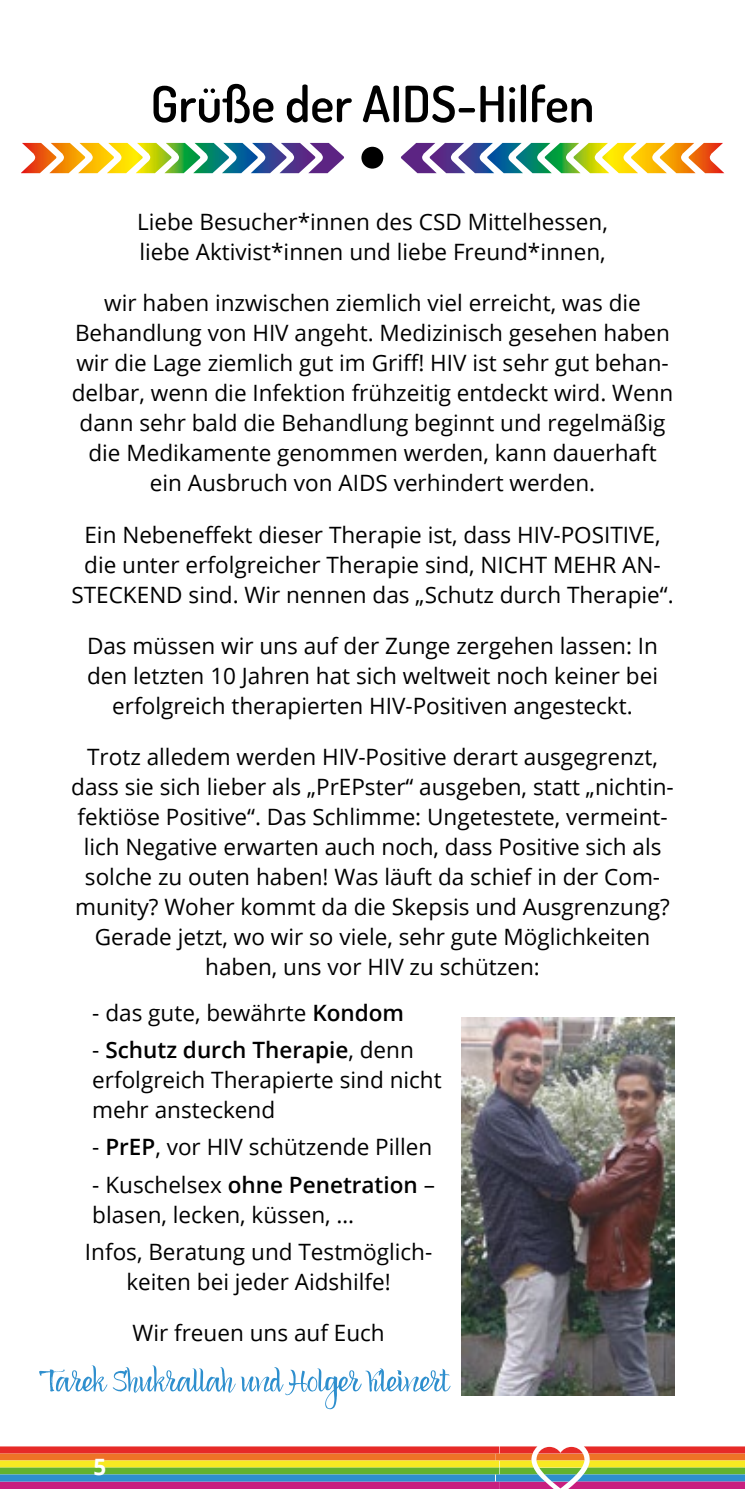
<style>
.page{position:relative;width:745px;height:1489px;background:#fff}
.page>*{position:absolute;margin:0;border:0;box-sizing:border-box;transform-origin:0 0}
.t1{font:600 50px "Dosis";color:#000}
.t2{font:22.5px/30px "Open Sans";color:#000;text-align:center}
.t3{font:700 22.5px "Open Sans";color:#fff}
.s1{font-weight:600}
</style>
<div class="page">
<svg style="left:0;top:1446px;width:744px;height:42px;background:#b4845c"></svg>
<div style="left:361px;top:147px;width:22px;height:22px;background:#000;border-radius:50%"></div>
<svg style="left:21px;top:143px;width:323px;height:30px"></svg>
<svg style="left:401px;top:143px;width:323px;height:30px"></svg>
<svg style="left:39px;top:1365px;width:68px;height:26px"></svg>
<svg style="left:113px;top:1365px;width:337px;height:43px"></svg>
<img style="left:461px;top:1017px;width:212px;height:377px">
<h1 class="t1" style="left:150px;top:71px;width:445px">Grüße der AIDS-Hilfen</h1>
<p class="t2" style="left:137px;top:206px;width:472px;text-align:left">Liebe Besucher*innen des CSD Mittelhessen, liebe Aktivist*innen und liebe Freund*innen,</p>
<p class="t2" style="left:72px;top:287px;width:602px">wir haben inzwischen ziemlich viel erreicht, was die Behandlung von HIV angeht. Medizinisch gesehen haben wir die Lage ziemlich gut im Griff! HIV ist sehr gut behan&shy;delbar, wenn die Infektion frühzeitig entdeckt wird. Wenn dann sehr bald die Behandlung beginnt und regelmäßig die Medikamente genommen werden, kann dauerhaft ein Ausbruch von AIDS verhindert werden.</p>
<p class="t2" style="left:71px;top:518px;width:603px">Ein Nebeneffekt dieser Therapie ist, dass HIV-POSITIVE, die unter erfolgreicher Therapie sind, NICHT MEHR AN-<br>STECKEND sind. Wir nennen das „Schutz durch Therapie“.</p>
<p class="t2" style="left:87px;top:630px;width:572px">Das müssen wir uns auf der Zunge zergehen lassen: In den letzten 10 Jahren hat sich weltweit noch keiner bei erfolgreich therapierten HIV-Positiven angesteckt.</p>
<p class="t2" style="left:71px;top:741px;width:603px">Trotz alledem werden HIV-Positive derart ausgegrenzt, dass sie sich lieber als „PrEPster“ ausgeben, statt „nichtin&shy;fektiöse Positive“. Das Schlimme: Ungetestete, vermeint&shy;lich Negative erwarten auch noch, dass Positive sich als solche zu outen haben! Was läuft da schief in der Com&shy;munity? Woher kommt da die Skepsis und Ausgrenzung?<br>Gerade jetzt, wo wir so viele, sehr gute Möglichkeiten haben, uns vor HIV zu schützen:</p>
<p class="t2" style="left:92px;top:997px;width:313px">- das gute, bewährte <span class="s1">Kondom</span></p>
<p class="t2" style="left:92px;top:1034px;width:351px;text-align:left">- <span class="s1">Schutz durch Therapie</span>, denn erfolgreich Therapierte sind nicht mehr ansteckend</p>
<p class="t2" style="left:92px;top:1131px;width:341px">- <span class="s1">PrEP</span>, vor HIV schützende Pillen</p>
<p class="t2" style="left:92px;top:1168px;width:344px;text-align:left">- Kuschelsex <span class="s1">ohne Penetration</span> – blasen, lecken, küssen, …</p>
<p class="t2" style="left:85px;top:1235px;width:349px">Infos, Beratung und Testmöglich&shy;keiten bei jeder Aidshilfe!</p>
<p class="t2" style="left:132px;top:1316px;width:253px">Wir freuen uns auf Euch</p>
<p class="t3" style="left:93px;top:1450px;width:14px">5</p>
</div>
